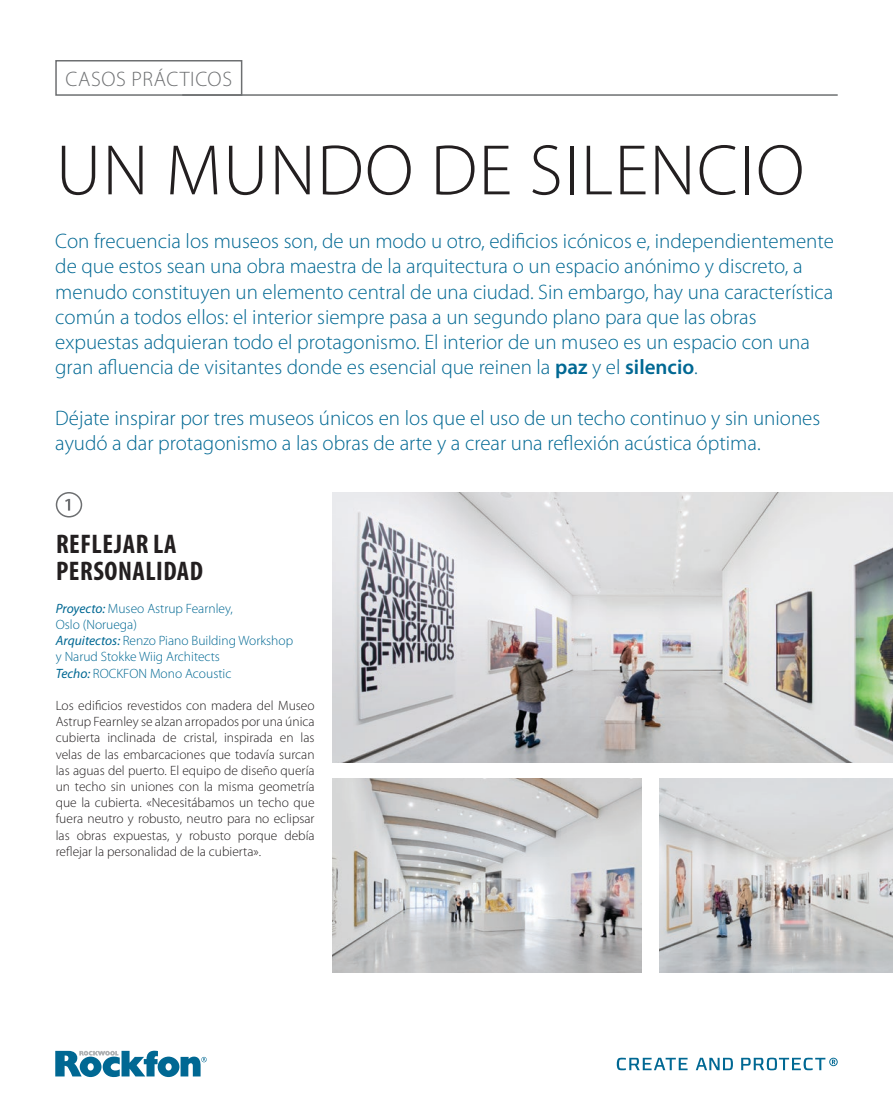
<style>
.page{position:relative;width:893px;height:1106px;background:#fff}
.page>*{position:absolute;margin:0;border:0;box-sizing:border-box;transform-origin:0 0}
.t1{font:300 72px "Myriad Pro";letter-spacing:.02em;color:#231f20}
.t2{font:700 condensed 27px/27px "Myriad Pro";letter-spacing:.02em;color:#231f20}
.t3{font:300 21px/25.2px "Myriad Pro";color:#006893}
.t4{font:300 21px "Myriad Pro";letter-spacing:.03em;color:#6d6f71}
.t5{font:300 13.5px/16.2px "Myriad Pro";color:#231f20;text-align:justify}
.t6{font:300 13.5px/16.2px "Myriad Pro";color:#006893}
.s1{font-weight:600}
.s2{font-weight:400;font-style:italic}
</style>
<div class="page">
<img style="left:332px;top:492px;width:561px;height:270px">
<img style="left:332px;top:778px;width:310px;height:194px">
<img style="left:660px;top:778px;width:233px;height:194px">
<svg style="left:696px;top:1057px;width:37px;height:13px"></svg>
<svg style="left:741px;top:1057px;width:97px;height:13px"></svg>
<svg style="left:617px;top:1057px;width:71px;height:13px"></svg>
<svg style="left:55px;top:1050px;width:152px;height:27px"></svg>
<div style="left:56px;top:492px;width:26px;height:25px;border:2px solid #6d6f71;border-radius:50%"></div>
<svg style="left:65px;top:499px;width:5px;height:11px"></svg>
<hr style="left:182px;top:94px;width:656px;height:2px;background:#6d6f71">
<div style="left:55px;top:60px;width:187px;height:36px;border:2px solid #6d6f71"></div>
<p class="t4" style="left:66px;top:66px;width:168px">CASOS PRÁCTICOS</p>
<h1 class="t1" style="left:56px;top:127px;width:750px">UN MUNDO DE SILENCIO</h1>
<p class="t3" style="left:55px;top:228px;width:780px">Con frecuencia los museos son, de un modo u otro, edificios icónicos e, independientemente de que estos sean una obra maestra de la arquitectura o un espacio anónimo y discreto, a menudo constituyen un elemento central de una ciudad. Sin embargo, hay una característica común a todos ellos: el interior siempre pasa a un segundo plano para que las obras expuestas adquieran todo el protagonismo. El interior de un museo es un espacio con una gran afluencia de visitantes donde es esencial que reinen la <span class="s1">paz</span> y el <span class="s1">silencio</span>.</p>
<p class="t3" style="left:55px;top:405px;width:766px">Déjate inspirar por tres museos únicos en los que el uso de un techo continuo y sin uniones ayudó a dar protagonismo a las obras de arte y a crear una reflexión acústica óptima.</p>
<p class="t2" style="left:56px;top:530px;width:148px">REFLEJAR LA<br>PERSONALIDAD</p>
<p class="t6" style="left:56px;top:600px;width:239px"><span class="s2">Proyecto:</span> Museo Astrup Fearnley,<br>Oslo (Noruega)<br><span class="s2">Arquitectos:</span> Renzo Piano Building Workshop y Narud Stokke Wiig Architects<br><span class="s2">Techo:</span> ROCKFON Mono Acoustic</p>
<p class="t5" style="left:56px;top:697px;width:260px">Los edificios revestidos con madera del Museo Astrup Fearnley se alzan arropados por una única cubierta inclinada de cristal, inspirada en las velas de las embarcaciones que todavía surcan las aguas del puerto. El equipo de diseño quería un techo sin uniones con la misma geometría que la cubierta. «Necesitábamos un techo que fuera neutro y robusto, neutro para no eclipsar las obras expuestas, y robusto porque debía reflejar la personalidad de la cubierta».</p>
</div>
